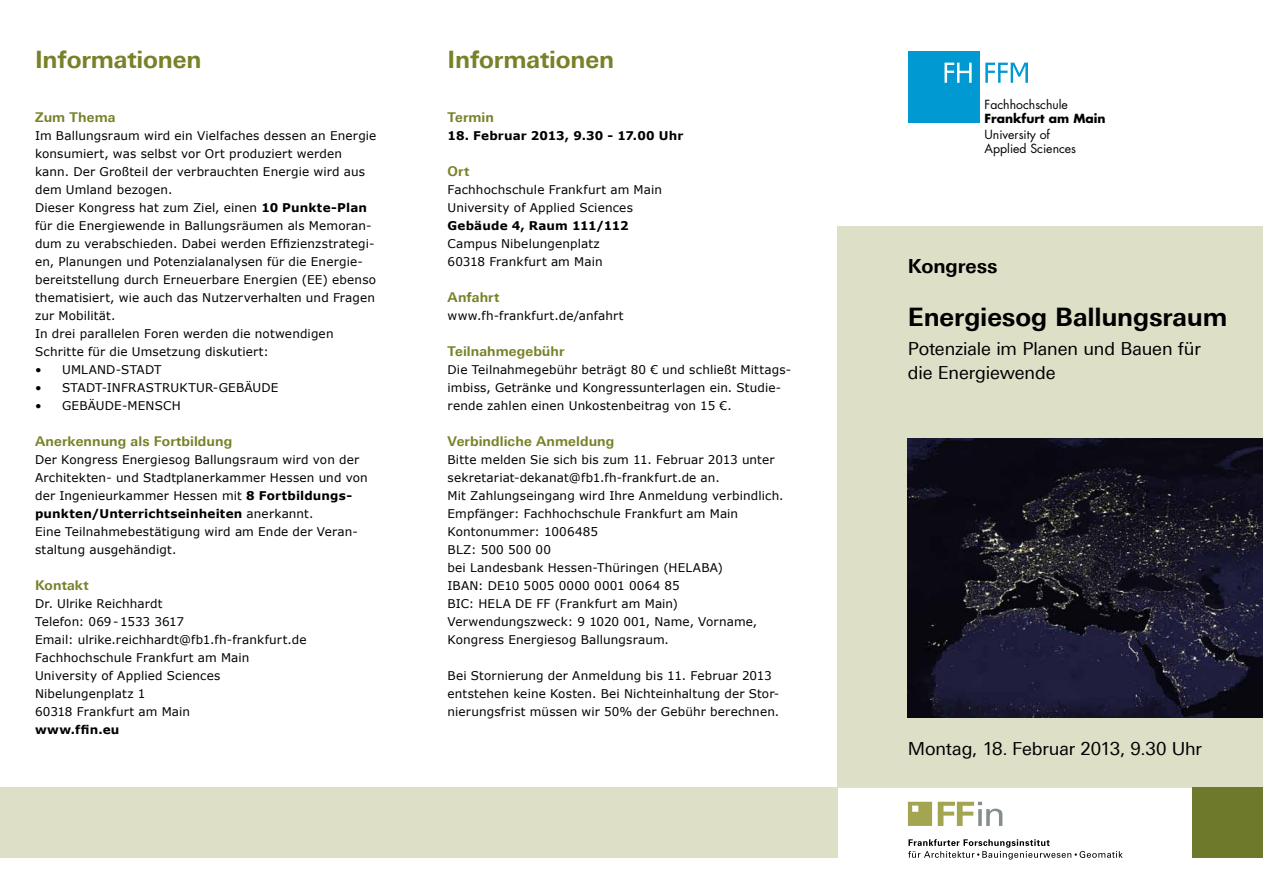
<style>
.page{position:relative;width:1263px;height:893px;background:#fff}
.page>*{position:absolute;margin:0;border:0;box-sizing:border-box;transform-origin:0 0}
.t1{font:700 25.5px "Linotype Univers 630";letter-spacing:-.005em;color:#000}
.t2{font:700 24px "Linotype Univers 630";letter-spacing:-.005em;color:#798128}
.t3{font:700 19.5px "Linotype Univers 630";letter-spacing:-.005em;color:#000}
.t4{font:18px/24px "Linotype Univers 430";letter-spacing:-.005em;color:#000}
.t5{font:700 13.5px "Linotype Univers 630";letter-spacing:.005em;color:#798128}
.t6{font:12.3px/13.8px "Futura";color:#000}
.t7{font:700 12.3px "Futura";color:#000}
.t8{font:12px/18px "Verdana";letter-spacing:.01em;color:#000}
.t9{font:700 12px "Verdana";letter-spacing:.01em;color:#000}
.s1{font-weight:700}
</style>
<div class="page">
<div style="left:838px;top:226px;width:425px;height:562px;background:#dddfc7"></div>
<div style="left:1193px;top:788px;width:70px;height:70px;background:#6f792b"></div>
<div style="left:0;top:788px;width:838px;height:70px;background:#dddfc7"></div>
<div style="left:908px;top:51px;width:71px;height:71px;background:#0099d1"></div>
<svg style="left:944px;top:63px;width:28px;height:20px"></svg>
<svg style="left:985px;top:63px;width:43px;height:20px"></svg>
<img style="left:908px;top:438px;width:355px;height:280px">
<svg style="left:938px;top:802px;width:64px;height:24px"></svg>
<svg style="left:908px;top:802px;width:24px;height:24px"></svg>
<svg style="left:908px;top:839px;width:215px;height:20px"></svg>
<h2 class="t2" style="left:35px;top:45px;width:168px">Informationen</h2>
<p class="t5" style="left:35px;top:109px;width:82px">Zum Thema</p>
<p class="t8" style="left:35px;top:126px;width:343px">Im Ballungsraum wird ein Vielfaches dessen an Energie konsumiert, was selbst vor Ort produziert werden kann. Der Großteil der verbrauchten Energie wird aus dem Umland bezogen.<br>Dieser Kongress hat zum Ziel, einen <span class="s1">10 Punkte-Plan </span>für die Energiewende in Ballungsräumen als Memoran&shy;dum zu verabschieden. Dabei werden Effizienzstrategi&shy;en, Planungen und Potenzialanalysen für die Energie&shy;bereitstellung durch Erneuerbare Energien (EE) ebenso thematisiert, wie auch das Nutzerverhalten und Fragen zur Mobilität.<br>In drei parallelen Foren werden die notwendigen Schritte für die Umsetzung diskutiert:</p>
<p class="t8" style="left:35px;top:360px;width:128px">• UMLAND-STADT</p>
<p class="t8" style="left:35px;top:378px;width:245px">• STADT-INFRASTRUKTUR-GEBÄUDE</p>
<p class="t8" style="left:35px;top:396px;width:147px">• GEBÄUDE-MENSCH</p>
<p class="t5" style="left:35px;top:433px;width:199px">Anerkennung als Fortbildung</p>
<p class="t8" style="left:35px;top:450px;width:334px">Der Kongress Energiesog Ballungsraum wird von der Architekten- und Stadtplanerkammer Hessen und von der Ingenieurkammer Hessen mit <span class="s1">8 Fortbildungs&shy;punkten/Unterrichtseinheiten</span> anerkannt.<br>Eine Teilnahmebestätigung wird am Ende der Veran&shy;staltung ausgehändigt.</p>
<p class="t5" style="left:35px;top:577px;width:55px">Kontakt</p>
<p class="t8" style="left:35px;top:594px;width:273px">Dr. Ulrike Reichhardt<br>Telefon: 069-1533 3617<br>Email: ulrike.reichhardt@fb1.fh-frankfurt.de<br>Fachhochschule Frankfurt am Main<br>University of Applied Sciences<br>Nibelungenplatz 1<br>60318 Frankfurt am Main</p>
<p class="t9" style="left:35px;top:721px;width:86px">www.ffin.eu</p>
<h2 class="t2" style="left:448px;top:45px;width:168px">Informationen</h2>
<p class="t5" style="left:448px;top:109px;width:48px">Termin</p>
<p class="t9" style="left:448px;top:127px;width:237px">18. Februar 2013, 9.30 - 17.00 Uhr</p>
<p class="t5" style="left:448px;top:163px;width:23px">Ort</p>
<p class="t8" style="left:448px;top:180px;width:216px">Fachhochschule Frankfurt am Main<br>University of Applied Sciences</p>
<p class="t9" style="left:448px;top:217px;width:183px">Gebäude 4, Raum 111/112</p>
<p class="t8" style="left:448px;top:234px;width:157px">Campus Nibelungenplatz<br>60318 Frankfurt am Main</p>
<p class="t5" style="left:448px;top:289px;width:53px">Anfahrt</p>
<p class="t8" style="left:448px;top:306px;width:178px">www.fh-frankfurt.de/anfahrt</p>
<p class="t5" style="left:448px;top:343px;width:118px">Teilnahmegebühr</p>
<p class="t8" style="left:448px;top:360px;width:345px">Die Teilnahmegebühr beträgt 80 € und schließt Mittags&shy;imbiss, Getränke und Kongressunterlagen ein. Studie&shy;rende zahlen einen Unkostenbeitrag von 15 €.</p>
<p class="t5" style="left:448px;top:433px;width:168px">Verbindliche Anmeldung</p>
<p class="t8" style="left:448px;top:450px;width:337px">Bitte melden Sie sich bis zum 11. Februar 2013 unter sekretariat-dekanat@fb1.fh-frankfurt.de an.<br>Mit Zahlungseingang wird Ihre Anmeldung verbindlich.<br>Empfänger: Fachhochschule Frankfurt am Main Kontonummer: 1006485<br>BLZ: 500 500 00<br>bei Landesbank Hessen-Thüringen (HELABA)<br>IBAN: DE10 5005 0000 0001 0064 85<br>BIC: HELA DE FF (Frankfurt am Main)<br>Verwendungszweck: 9 1020 001, Name, Vorname, Kongress Energiesog Ballungsraum.</p>
<p class="t8" style="left:448px;top:666px;width:333px">Bei Stornierung der Anmeldung bis 11. Februar 2013 entstehen keine Kosten. Bei Nichteinhaltung der Stor&shy;nierungsfrist müssen wir 50% der Gebühr berechnen.</p>
<p class="t6" style="left:984px;top:97px;width:85px">Fachhochschule</p>
<p class="t7" style="left:984px;top:109px;width:123px">Frankfurt am Main</p>
<p class="t6" style="left:984px;top:128px;width:93px">University of<br>Applied Sciences</p>
<h3 class="t3" style="left:908px;top:255px;width:91px">Kongress</h3>
<h1 class="t1" style="left:908px;top:301px;width:321px">Energiesog Ballungsraum</h1>
<h3 class="t4" style="left:908px;top:337px;width:294px">Potenziale im Planen und Bauen für die Energiewende</h3>
<h3 class="t4" style="left:908px;top:736px;width:296px">Montag, 18. Februar 2013, 9.30 Uhr</h3>
</div>
